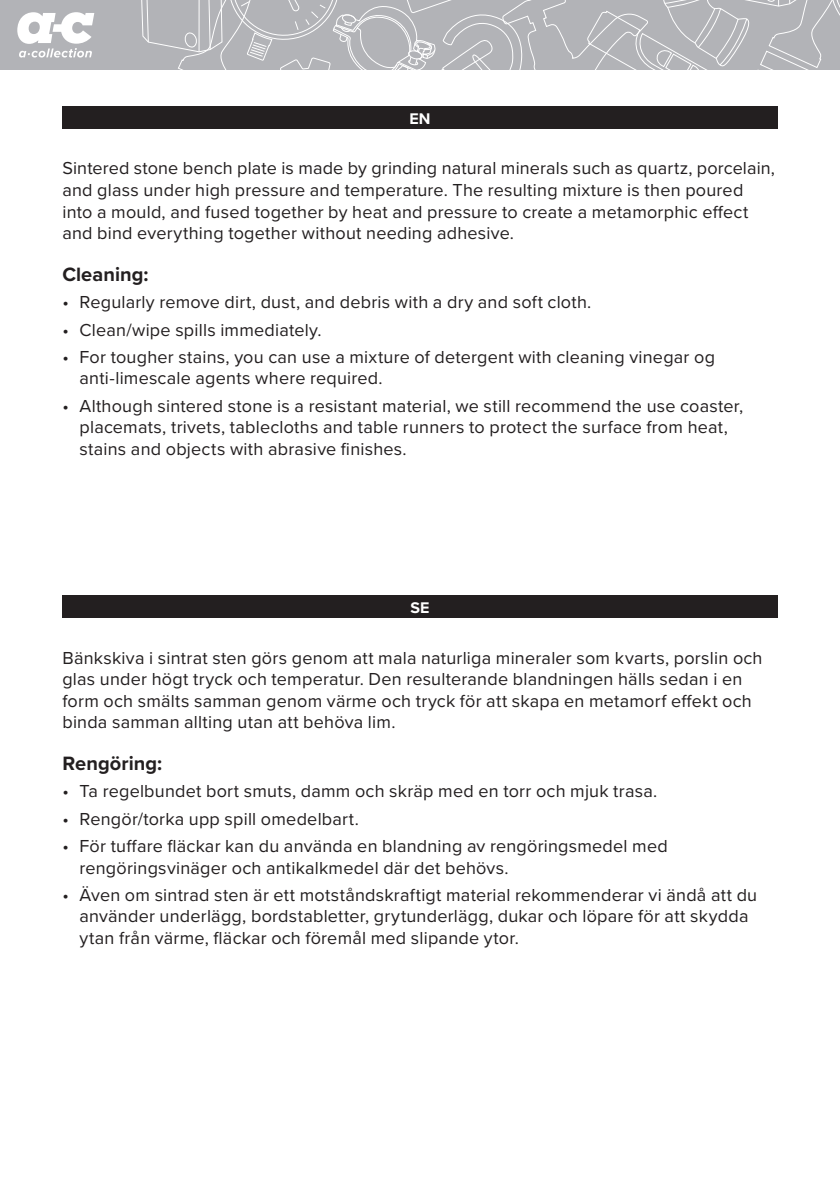
<style>
.page{position:relative;width:840px;height:1191px;background:#fff}
.page>*{position:absolute;margin:0;border:0;box-sizing:border-box;transform-origin:0 0}
.t1{font:700 20px "Proxima Nova";letter-spacing:.005em;color:#231f20}
.t2{font:18px/21.6px "Proxima Nova";letter-spacing:.01em;color:#231f20}
.t3{font:700 16px "Proxima Nova";color:#fff}
</style>
<div class="page">
<div style="left:62px;top:106px;width:715px;height:23px;background:#231f20"></div>
<div style="left:62px;top:595px;width:715px;height:23px;background:#231f20"></div>
<div style="left:0;top:0;width:839px;height:70px;background:#b2b3b7"></div>
<svg style="left:141px;top:0;width:698px;height:70px"></svg>
<svg style="left:17px;top:12px;width:77px;height:46px"></svg>
<p class="t3" style="left:409px;top:106px;width:22px">EN</p>
<p class="t2" style="left:62px;top:157px;width:713px">Sintered stone bench plate is made by grinding natural minerals such as quartz, porcelain, and glass under high pressure and temperature. The resulting mixture is then poured into a mould, and fused together by heat and pressure to create a metamorphic effect and bind everything together without needing adhesive.</p>
<p class="t1" style="left:62px;top:259px;width:88px">Cleaning:</p>
<p class="t2" style="left:62px;top:291px;width:530px">• Regularly remove dirt, dust, and debris with a dry and soft cloth.</p>
<p class="t2" style="left:62px;top:318px;width:260px">• Clean/wipe spills immediately.</p>
<p class="t2" style="left:79px;top:345px;width:636px;text-indent:-17px">• For tougher stains, you can use a mixture of detergent with cleaning vinegar og anti-limescale agents where required.</p>
<p class="t2" style="left:79px;top:394px;width:665px;text-indent:-17px">• Although sintered stone is a resistant material, we still recommend the use coaster, placemats, trivets, tablecloths and table runners to protect the surface from heat, stains and objects with abrasive finishes.</p>
<p class="t3" style="left:410px;top:595px;width:20px">SE</p>
<p class="t2" style="left:62px;top:646px;width:701px">Bänkskiva i sintrat sten görs genom att mala naturliga mineraler som kvarts, porslin och glas under högt tryck och temperatur. Den resulterande blandningen hälls sedan i en form och smälts samman genom värme och tryck för att skapa en metamorf effekt och binda samman allting utan att behöva lim.</p>
<p class="t1" style="left:62px;top:748px;width:101px">Rengöring:</p>
<p class="t2" style="left:62px;top:780px;width:596px">• Ta regelbundet bort smuts, damm och skräp med en torr och mjuk trasa.</p>
<p class="t2" style="left:62px;top:807px;width:298px">• Rengör/torka upp spill omedelbart.</p>
<p class="t2" style="left:79px;top:834px;width:589px;text-indent:-17px">• För tuffare fläckar kan du använda en blandning av rengöringsmedel med rengöringsvinäger och antikalkmedel där det behövs.</p>
<p class="t2" style="left:79px;top:883px;width:678px;text-indent:-17px">• Även om sintrad sten är ett motståndskraftigt material rekommenderar vi ändå att du använder underlägg, bordstabletter, grytunderlägg, dukar och löpare för att skydda ytan från värme, fläckar och föremål med slipande ytor.</p>
</div>
